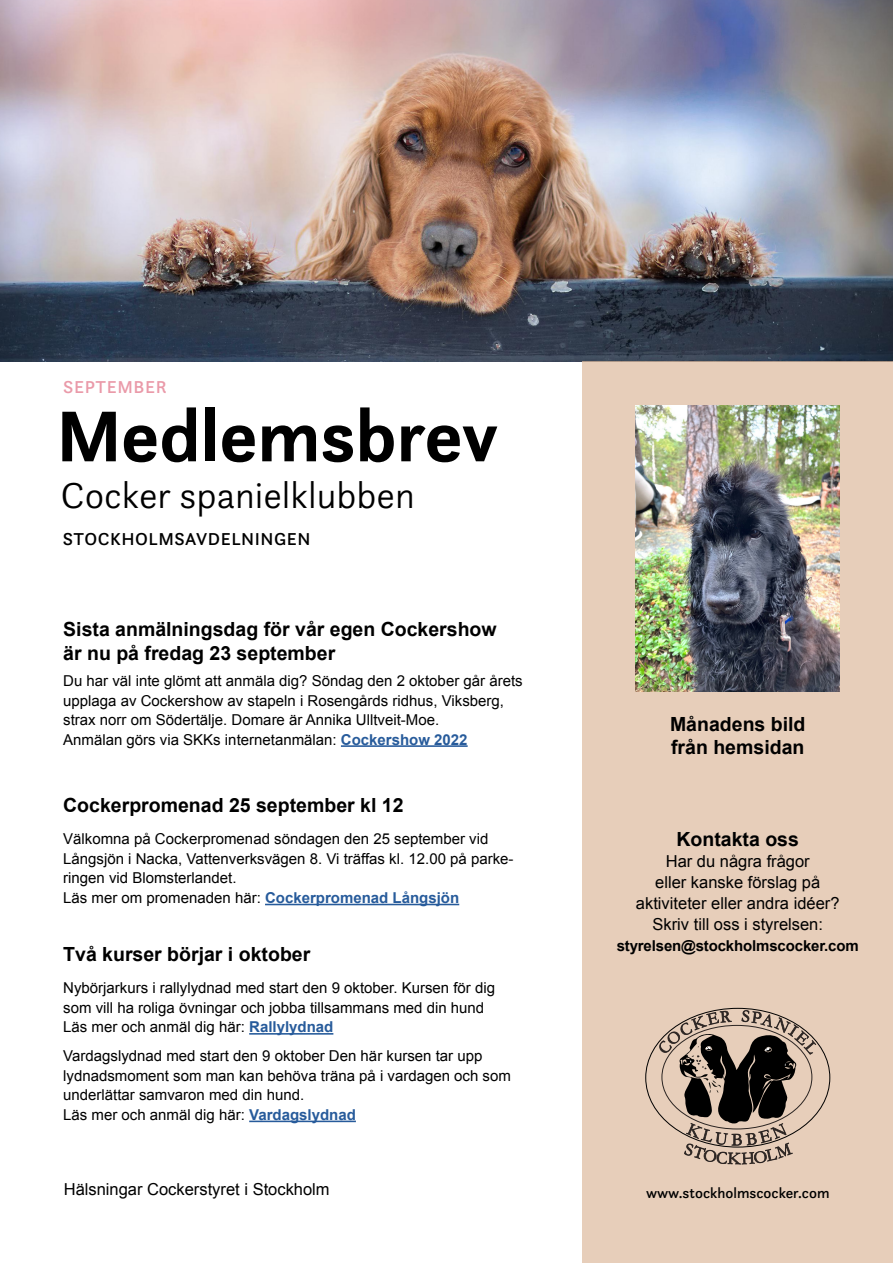
<style>
.page{position:relative;width:893px;height:1263px;background:#fff}
.page>*{position:absolute;margin:0;border:0;box-sizing:border-box;transform-origin:0 0}
.t1{font:700 75px "Questa Sans";color:#000}
.t2{font:300 37.5px "Questa Sans";color:#000}
.t3{font:700 19.5px/23.4px "Arial";color:#000}
.t4{font:500 18px "Questa Sans";letter-spacing:.03em;color:#000}
.t5{font:500 18px "Questa Sans";letter-spacing:.03em;color:#ea9aa9}
.t6{font:16.5px/21px "Arial";color:#000;text-align:center}
.t7{font:15px/19.5px "Arial";color:#000}
.t8{font:700 15px "Arial";letter-spacing:-.01em;color:#000}
.t9{font:500 15px "Questa Sans";color:#000}
.s1{font-weight:700;color:#275b9b}
</style>
<div class="page">
<img style="left:0;top:0;width:893px;height:361px">
<div style="left:583px;top:361px;width:310px;height:902px;background:#e7ceba"></div>
<svg style="left:659px;top:1010px;width:157px;height:154px"></svg>
<hr style="left:341px;top:745px;width:127px;height:2px;background:#275b9b">
<hr style="left:265px;top:904px;width:194px;height:1px;background:#275b9b">
<hr style="left:249px;top:1033px;width:84px;height:2px;background:#275b9b">
<hr style="left:249px;top:1120px;width:107px;height:2px;background:#275b9b">
<img style="left:636px;top:405px;width:204px;height:286px">
<p class="t5" style="left:63px;top:376px;width:105px">SEPTEMBER</p>
<h1 class="t1" style="left:56px;top:388px;width:443px">Medlemsbrev</h1>
<h2 class="t2" style="left:61px;top:471px;width:356px">Cocker spanielklubben</h2>
<p class="t4" style="left:63px;top:528px;width:249px">STOCKHOLMSAVDELNINGEN</p>
<h3 class="t3" style="left:63px;top:618px;width:435px">Sista anmälningsdag för vår egen Cockershow är nu på fredag 23 september</h3>
<p class="t7" style="left:63px;top:671px;width:461px">Du har väl inte glömt att anmäla dig? Söndag den 2 oktober går årets upplaga av Cockershow av stapeln i Rosengårds ridhus, Viksberg, strax norr om Södertälje. Domare är Annika Ulltveit-Moe.<br>Anmälan görs via SKKs internetanmälan: <span class="s1">Cockershow 2022</span></p>
<h3 class="t3" style="left:63px;top:794px;width:342px">Cockerpromenad 25 september kl 12</h3>
<p class="t7" style="left:63px;top:829px;width:452px">Välkomna på Cockerpromenad söndagen den 25 september vid Långsjön i Nacka, Vattenverksvägen 8. Vi träffas kl. 12.00 på parke&shy;ringen vid Blomsterlandet.<br>Läs mer om promenaden här: <span class="s1">Cockerpromenad Långsjön</span></p>
<h3 class="t3" style="left:63px;top:943px;width:249px">Två kurser börjar i oktober</h3>
<p class="t7" style="left:63px;top:978px;width:433px">Nybörjarkurs i rallylydnad med start den 9 oktober. Kursen för dig som vill ha roliga övningar och jobba tillsammans med din hund<br>Läs mer och anmäl dig här: <span class="s1">Rallylydnad</span></p>
<p class="t7" style="left:63px;top:1046px;width:449px">Vardagslydnad med start den 9 oktober Den här kursen tar upp lydnadsmoment som man kan behöva träna på i vardagen och som underlättar samvaron med din hund.<br>Läs mer och anmäl dig här: <span class="s1">Vardagslydnad</span></p>
<p class="t6" style="left:64px;top:1179px;width:267px">Hälsningar Cockerstyret i Stockholm</p>
<h3 class="t3" style="left:670px;top:713px;width:137px">Månadens bild från hemsidan</h3>
<h3 class="t3" style="left:676px;top:828px;width:124px">Kontakta oss</h3>
<p class="t6" style="left:636px;top:851px;width:205px">Har du några frågor<br>eller kanske förslag på aktiviteter eller andra idéer?<br>Skriv till oss i styrelsen:</p>
<p class="t8" style="left:617px;top:936px;width:244px">styrelsen@stockholmscocker.com</p>
<p class="t9" style="left:646px;top:1183px;width:185px">www.stockholmscocker.com</p>
</div>
